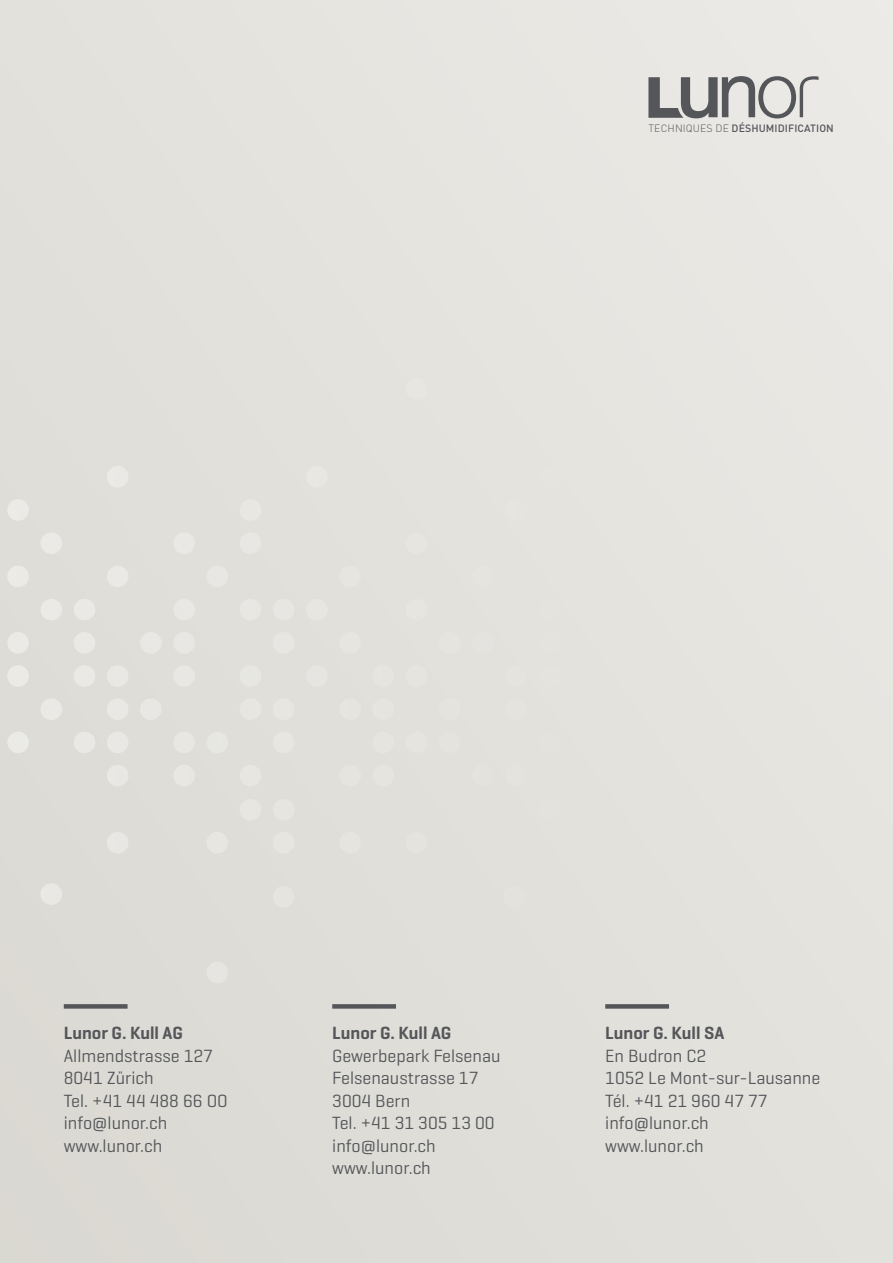
<style>
.page{position:relative;width:893px;height:1263px;background:#e3e1dc}
.page>*{position:absolute;margin:0;border:0;box-sizing:border-box;transform-origin:0 0}
.t1{font:18px/22.5px "Geogrotesque";color:#54565a}
.t2{font:600 18px "Geogrotesque";color:#54565a}
.t3{font:500 10.5px "DINOT";letter-spacing:.01em;color:#54565a}
.s1{font-weight:300}
</style>
<div class="page">
<svg style="left:8px;top:671px;width:2px;height:10px"></svg>
<svg style="left:8px;top:637px;width:2px;height:11px"></svg>
<svg style="left:8px;top:500px;width:20px;height:20px"></svg>
<svg style="left:8px;top:566px;width:20px;height:21px"></svg>
<svg style="left:45px;top:533px;width:6px;height:10px"></svg>
<svg style="left:648px;top:76px;width:171px;height:42px"></svg>
<div style="left:605px;top:1004px;width:64px;height:5px;background:#54565a"></div>
<div style="left:332px;top:1004px;width:64px;height:5px;background:#54565a"></div>
<div style="left:64px;top:1004px;width:64px;height:5px;background:#54565a"></div>
<p class="t3" style="left:648px;top:121px;width:187px"><span class="s1">TECHNIQUES DE</span> DÉSHUMIDIFICATION</p>
<p class="t2" style="left:64px;top:1022px;width:121px">Lunor G. Kull AG</p>
<p class="t1" style="left:64px;top:1044px;width:166px">Allmendstrasse 127<br>8041 Zürich<br>Tel. +41 44 488 66 OO info@lunor.ch www.lunor.ch</p>
<p class="t2" style="left:332px;top:1022px;width:121px">Lunor G. Kull AG</p>
<p class="t1" style="left:332px;top:1044px;width:170px">Gewerbepark Felsenau<br>Felsenaustrasse 17<br>3004 Bern<br>Tel. +41 31 305 13 00 info@lunor.ch www.lunor.ch</p>
<p class="t2" style="left:605px;top:1022px;width:121px">Lunor G. Kull SA</p>
<p class="t1" style="left:605px;top:1044px;width:216px">En Budron C2<br>1052 Le Mont-sur-Lausanne<br>Tél. +41 21 960 47 77 info@lunor.ch<br>www.lunor.ch</p>
</div>
